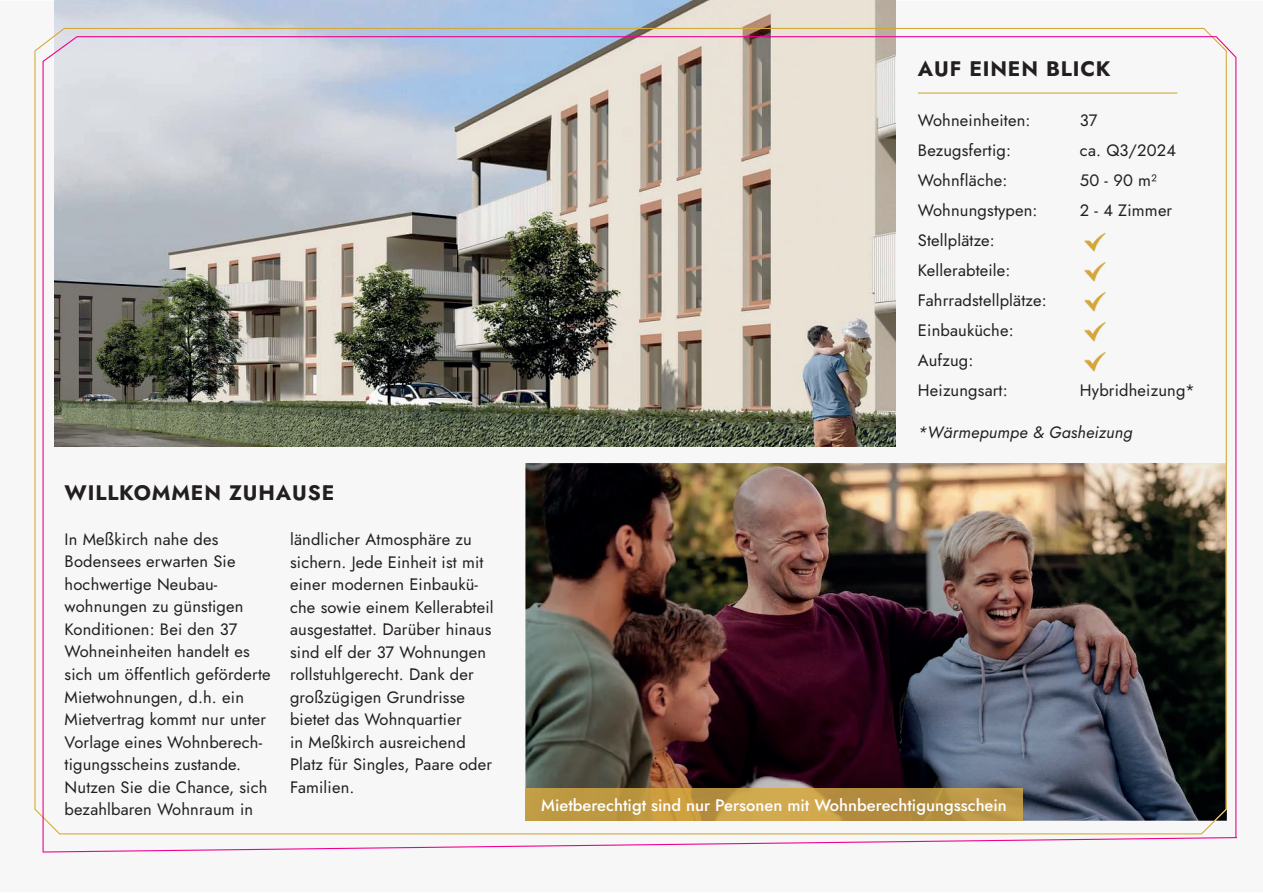
<style>
.page{position:relative;width:1263px;height:893px;background:#fff}
.page>*{position:absolute;margin:0;border:0;box-sizing:border-box;transform-origin:0 0}
.t1{font:700 21px "Jost";letter-spacing:.04em;color:#231f20}
.t2{font:16.5px/22.5px "Jost";letter-spacing:.01em;color:#231f20}
.t3{font:500 16.5px "Jost";color:#fff}
.t4{font:italic 16.5px "Jost";letter-spacing:.01em;color:#231f20}
</style>
<div class="page">
<img style="left:54px;top:0;width:841px;height:28px">
<img style="left:43px;top:36px;width:1194px;height:817px">
<hr style="left:918px;top:92px;width:259px;height:2px;background:#d4a93c">
<img style="left:1083px;top:230px;width:24px;height:23px">
<img style="left:1083px;top:260px;width:24px;height:24px">
<img style="left:1083px;top:290px;width:24px;height:23px">
<img style="left:1083px;top:320px;width:24px;height:23px">
<img style="left:1083px;top:349px;width:24px;height:24px">
<img style="left:525px;top:789px;width:498px;height:32px">
<p class="t1" style="left:65px;top:478px;width:271px">WILLKOMMEN ZUHAUSE</p>
<p class="t2" style="left:65px;top:528px;width:208px">In Meßkirch nahe des<br>Bodensees erwarten Sie hochwertige Neubau&shy;wohnungen zu günstigen<br>Konditionen: Bei den 37<br>Wohneinheiten handelt es sich um öffentlich geförderte<br>Mietwohnungen, d.h. ein<br>Mietvertrag kommt nur unter<br>Vorlage eines Wohnberech&shy;tigungsscheins zustande.<br>Nutzen Sie die Chance, sich bezahlbaren Wohnraum in</p>
<p class="t2" style="left:290px;top:528px;width:205px">ländlicher Atmosphäre zu sichern. Jede Einheit ist mit einer modernen Einbaukü&shy;che sowie einem Kellerabteil ausgestattet. Darüber hinaus sind elf der 37 Wohnungen rollstuhlgerecht. Dank der großzügigen Grundrisse bietet das Wohnquartier<br>in Meßkirch ausreichend<br>Platz für Singles, Paare oder<br>Familien.</p>
<p class="t1" style="left:918px;top:55px;width:194px">AUF EINEN BLICK</p>
<p class="t2" style="left:918px;top:109px;width:114px">Wohneinheiten:</p>
<p class="t2" style="left:1080px;top:109px;width:19px">37</p>
<p class="t2" style="left:918px;top:139px;width:95px">Bezugsfertig:</p>
<p class="t2" style="left:1080px;top:139px;width:97px">ca. Q3/2024</p>
<p class="t2" style="left:918px;top:169px;width:91px">Wohnfläche:</p>
<p class="t2" style="left:1080px;top:169px;width:78px">50 - 90 m²</p>
<p class="t2" style="left:918px;top:199px;width:121px">Wohnungstypen:</p>
<p class="t2" style="left:1080px;top:199px;width:94px">2 - 4 Zimmer</p>
<p class="t2" style="left:918px;top:225px;width:130px;line-height:30px">Stellplätze:<br>Kellerabteile:<br>Fahrradstellplätze:<br>Einbauküche:<br>Aufzug:<br>Heizungsart:</p>
<p class="t2" style="left:1080px;top:379px;width:116px">Hybridheizung*</p>
<p class="t4" style="left:918px;top:421px;width:216px">*Wärmepumpe &amp; Gasheizung</p>
<p class="t3" style="left:541px;top:794px;width:467px">Mietberechtigt sind nur Personen mit Wohnberechtigungsschein</p>
</div>
